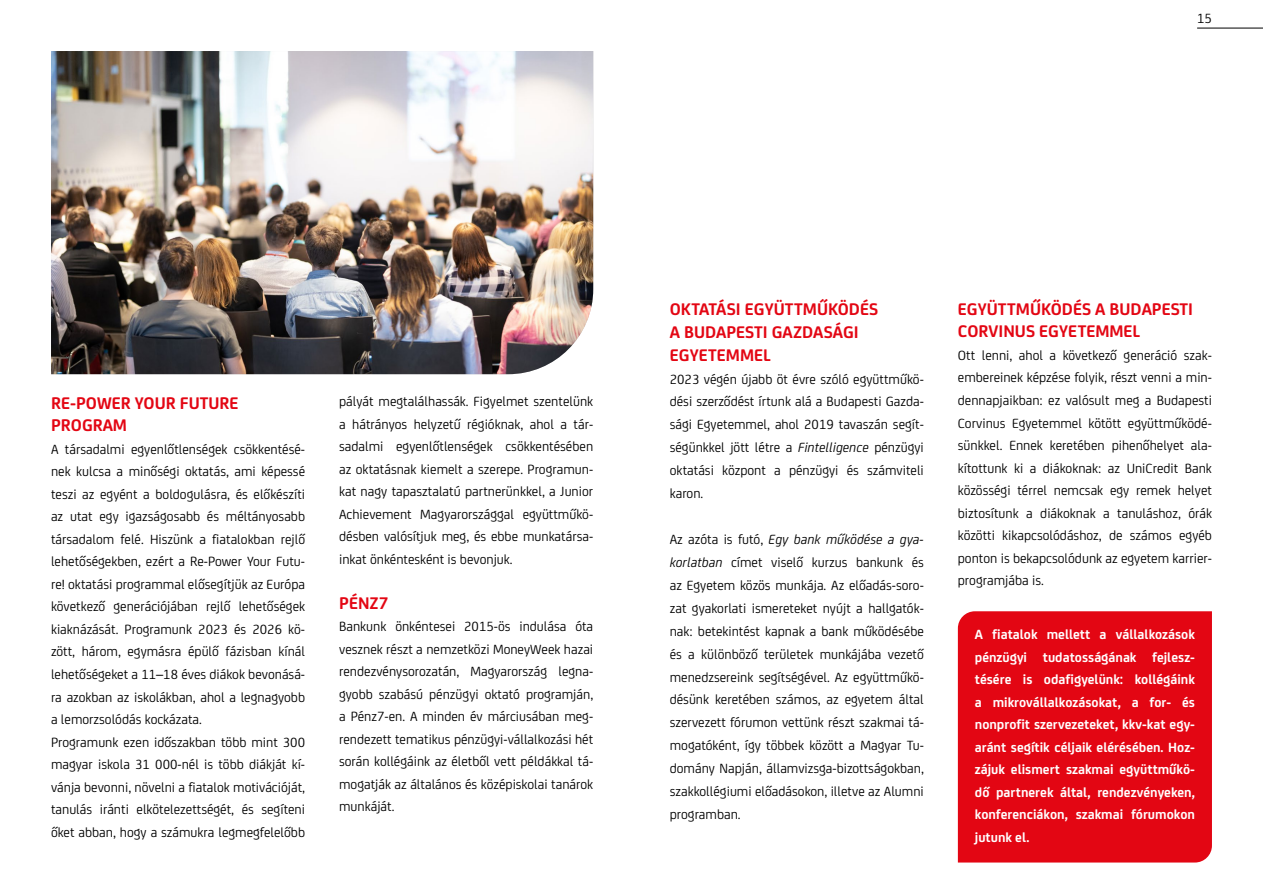
<style>
.page{position:relative;width:1263px;height:893px;background:#fff}
.page>*{position:absolute;margin:0;border:0;box-sizing:border-box;transform-origin:0 0}
.Sz_Piros{font:700 18px/22.5px "Uni Credit";color:#e30613}
.t1{font:14.25px/22.5px "Uni Credit";color:#000;text-align:justify}
.PirosHatteres{font:700 14.25px/22.5px "Uni Credit";color:#fff;text-align:justify}
.s1{font-style:italic}
</style>
<div class="page">
<hr style="left:1197px;top:28px;width:66px;height:1px;background:#000">
<div style="left:958px;top:611px;width:254px;height:251px;background:#e30613"></div>
<img style="left:51px;top:51px;width:542px;height:323px">
<p class="t1" style="left:1197px;top:7px;width:16px">15</p>
<p class="Sz_Piros" style="left:51px;top:391px;width:189px">RE-POWER YOUR FUTURE<br>PROGRAM</p>
<p class="t1" style="left:51px;top:437px;width:256px">A társadalmi egyenlőtlenségek csökkentésé&shy;nek kulcsa a minőségi oktatás, ami képessé teszi az egyént a boldogulásra, és előkészíti az utat egy igazságosabb és méltányosabb társadalom felé. Hiszünk a fiatalokban rejlő lehetőségekben, ezért a Re-Power Your Futu&shy;re! oktatási programmal elősegítjük az Európa következő generációjában rejlő lehetőségek kiaknázását. Programunk 2023 és 2026 kö&shy;zött, három, egymásra épülő fázisban kínál lehetőségeket a 11–18 éves diákok bevonásá&shy;ra azokban az iskolákban, ahol a legnagyobb a lemorzsolódás kockázata.</p>
<p class="t1" style="left:51px;top:730px;width:256px">Programunk ezen időszakban több mint 300 magyar iskola 31 000-nél is több diákját kí&shy;vánja bevonni, növelni a fiatalok motivációját, tanulás iránti elkötelezettségét, és segíteni őket abban, hogy a számukra legmegfelelőbb</p>
<p class="t1" style="left:339px;top:389px;width:256px">pályát megtalálhassák. Figyelmet szentelünk a hátrányos helyzetű régióknak, ahol a tár&shy;sadalmi egyenlőtlenségek csökkentésében az oktatásnak kiemelt a szerepe. Programun&shy;kat nagy tapasztalatú partnerünkkel, a Junior Achievement Magyarországgal együttműkö&shy;désben valósítjuk meg, és ebbe munkatársa&shy;inkat önkéntesként is bevonjuk.</p>
<p class="Sz_Piros" style="left:339px;top:590px;width:51px">PÉNZ7</p>
<p class="t1" style="left:339px;top:614px;width:256px">Bankunk önkéntesei 2015-ös indulása óta vesznek részt a nemzetközi MoneyWeek hazai rendezvénysorozatán, Magyarország legna&shy;gyobb szabású pénzügyi oktató programján, a Pénz7-en. A minden év márciusában meg&shy;rendezett tematikus pénzügyi-vállalkozási hét során kollégáink az életből vett példákkal tá&shy;mogatják az általános és középiskolai tanárok munkáját.</p>
<p class="Sz_Piros" style="left:670px;top:296px;width:210px;line-height:23px">OKTATÁSI EGYÜTTMŰKÖDÉS<br>A BUDAPESTI GAZDASÁGI<br>EGYETEMMEL</p>
<p class="t1" style="left:670px;top:366px;width:256px;line-height:23px">2023 végén újabb öt évre szóló együttműkö&shy;dési szerződést írtunk alá a Budapesti Gazda&shy;sági Egyetemmel, ahol 2019 tavaszán segít&shy;ségünkkel jött létre a <span class="s1">Fintelligence</span> pénzügyi oktatási központ a pénzügyi és számviteli karon.</p>
<p class="t1" style="left:670px;top:527px;width:256px;line-height:23px">Az azóta is futó, <span class="s1">Egy bank működése a gya&shy;korlatban</span> címet viselő kurzus bankunk és az Egyetem közös munkája. Az előadás-soro&shy;zat gyakorlati ismereteket nyújt a hallgatók&shy;nak: betekintést kapnak a bank működésébe és a különböző területek munkájába vezető menedzsereink segítségével. Az együttműkö&shy;désünk keretében számos, az egyetem által szervezett fórumon vettünk részt szakmai tá&shy;mogatóként, így többek között a Magyar Tu&shy;domány Napján, államvizsga-bizottságokban, szakkollégiumi előadásokon, illetve az Alumni programban.</p>
<p class="Sz_Piros" style="left:958px;top:296px;width:237px">EGYÜTTMŰKÖDÉS A BUDAPESTI<br>CORVINUS EGYETEMMEL</p>
<p class="t1" style="left:958px;top:343px;width:256px">Ott lenni, ahol a következő generáció szak&shy;embereinek képzése folyik, részt venni a min&shy;dennapjaikban: ez valósult meg a Budapesti Corvinus Egyetemmel kötött együttműködé&shy;sünkkel. Ennek keretében pihenőhelyet ala&shy;kítottunk ki a diákoknak: az UniCredit Bank közösségi térrel nemcsak egy remek helyet biztosítunk a diákoknak a tanuláshoz, órák közötti kikapcsolódáshoz, de számos egyéb ponton is bekapcsolódunk az egyetem karrier&shy;programjába is.</p>
<p class="PirosHatteres" style="left:975px;top:622px;width:222px">A fiatalok mellett a vállalkozások pénzügyi tudatosságának fejlesz&shy;tésére is odafigyelünk: kollégáink a mikrovállalkozásokat, a for- és nonprofit szervezeteket, kkv-kat egy&shy;aránt segítik céljaik elérésében. Hoz&shy;zájuk elismert szakmai együttműkö&shy;dő partnerek által, rendezvényeken, konferenciákon, szakmai fórumokon jutunk el.</p>
</div>
